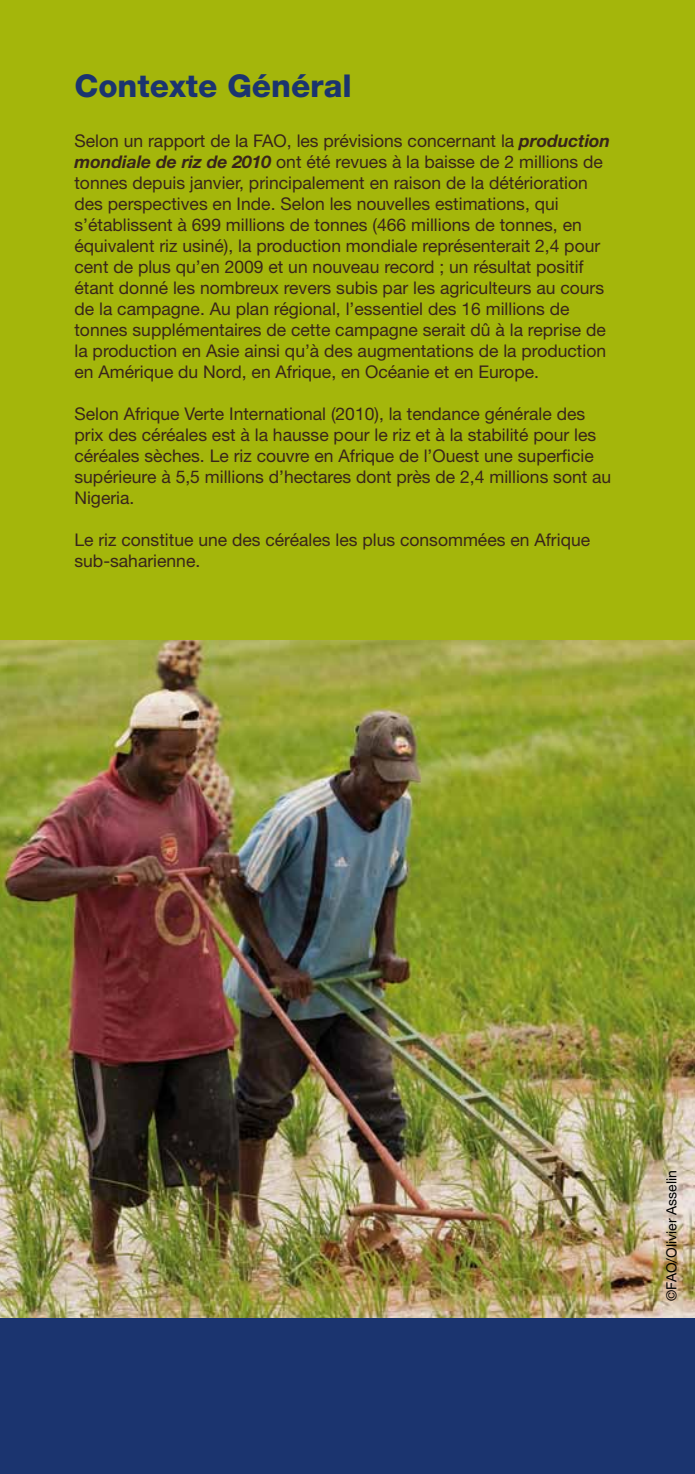
<style>
.page{position:relative;width:695px;height:1474px;background:#fff}
.page>*{position:absolute;margin:0;border:0;box-sizing:border-box;transform-origin:0 0}
.t1{font:800 31.5px "Helvetica Neue LT Std";color:#1b346f}
.t2{font:17.5px/21px "Helvetica Neue LT Std";color:#38241b}
.t3{font:14px "Helvetica Neue LT Std";color:#000}
.s1{font-weight:700;font-style:italic}
</style>
<div class="page">
<img style="left:0;top:639px;width:694px;height:679px">
<div style="left:0;top:0;width:694px;height:639px;background:#a4b60b"></div>
<div style="left:0;top:1318px;width:694px;height:155px;background:#1b346f"></div>
<h1 class="t1" style="left:74px;top:67px;width:279px">Contexte Général</h1>
<p class="t2" style="left:74px;top:130px;width:537px">Selon un rapport de la FAO, les prévisions concernant la <span class="s1">production mondiale de riz de 2010</span> ont été revues à la baisse de 2 millions de tonnes depuis janvier, principalement en raison de la détérioration des perspectives en Inde. Selon les nouvelles estimations, qui s’établissent à 699 millions de tonnes (466 millions de tonnes, en équivalent riz usiné), la production mondiale représenterait 2,4 pour cent de plus qu’en 2009 et un nouveau record ; un résultat positif étant donné les nombreux revers subis par les agriculteurs au cours de la campagne. Au plan régional, l’essentiel des 16 millions de tonnes supplémentaires de cette campagne serait dû à la reprise de la production en Asie ainsi qu’à des augmentations de la production en Amérique du Nord, en Afrique, en Océanie et en Europe.</p>
<p class="t2" style="left:74px;top:403px;width:538px">Selon Afrique Verte International (2010), la tendance générale des prix des céréales est à la hausse pour le riz et à la stabilité pour les céréales sèches. Le riz couvre en Afrique de l’Ouest une superficie supérieure à 5,5 millions d’hectares dont près de 2,4 millions sont au Nigeria.</p>
<p class="t2" style="left:74px;top:529px;width:517px">Le riz constitue une des céréales les plus consommées en Afrique sub-saharienne.</p>
<p class="t3" style="left:663px;top:1300px;width:132px;rotate:-90deg">©FAO/Olivier Asselin</p>
</div>
